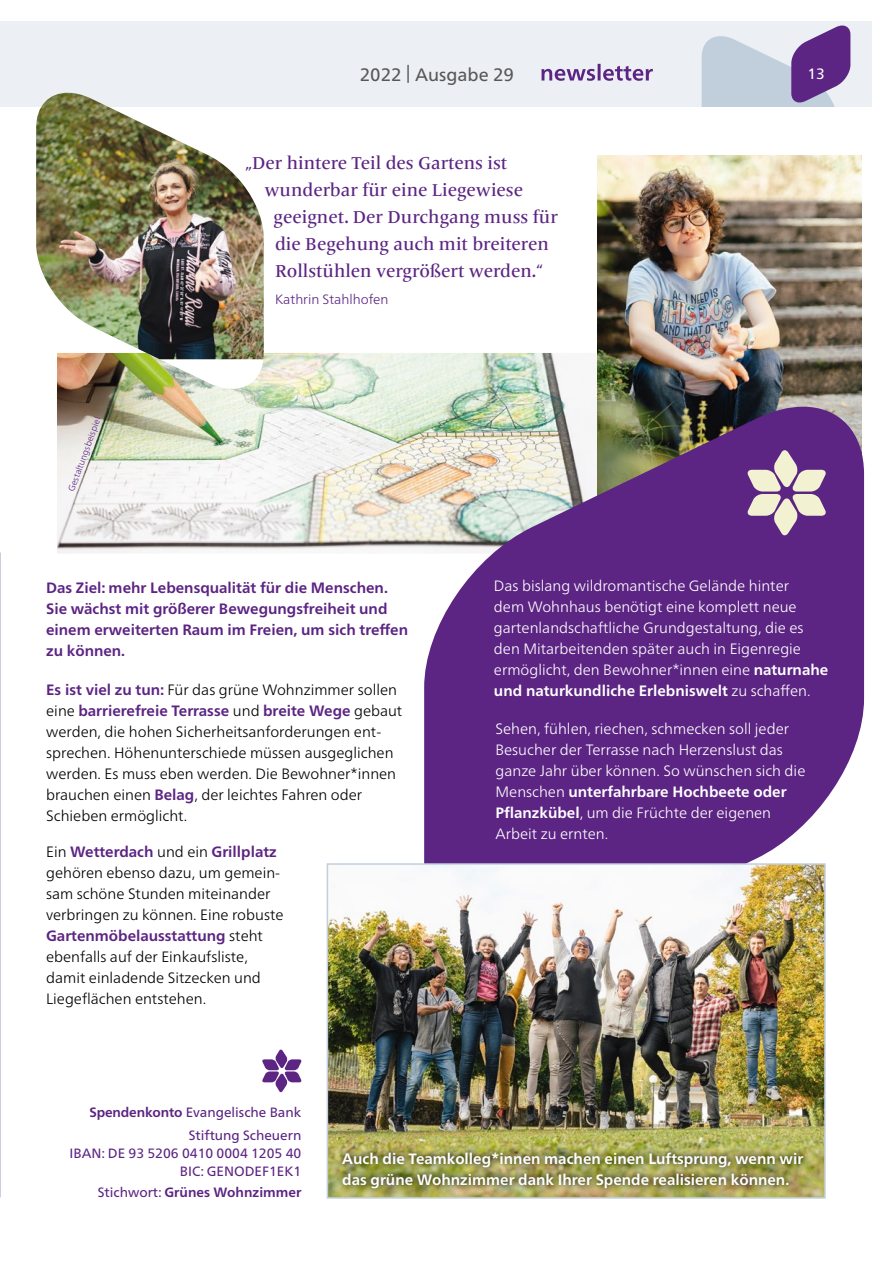
<style>
.page{position:relative;width:893px;height:1263px;background:#fff}
.page>*{position:absolute;margin:0;border:0;box-sizing:border-box;transform-origin:0 0}
.t1{font:500 18px "Frutiger Serif LT Pro";color:#5c2483}
.t2{font:18px "Frutiger Neue LT Pro";color:#575756}
.t3{font:300 15px/21px "Frutiger Neue LT Pro";color:#000}
.t4{font:300 15px/21px "Frutiger Neue LT Pro";color:#fff}
.t5{font:700 15px/21px "Frutiger Neue LT Pro";color:#5c2483}
.t6{font:700 15px/21px "Frutiger Neue LT Pro";color:#fff}
.t7{font:15px "Frutiger Neue LT Pro";color:#fff}
.t8{font:13.5px/22.2px "Frutiger Neue LT Pro";color:#5c2483;text-align:right}
.t9{font:700 13.5px "Frutiger Neue LT Pro";color:#5c2483}
.t10{font:300 13.5px "Frutiger Neue LT Pro";color:#5c2483}
.t11{font:300 9px "Frutiger Neue LT Pro";color:#5c2483}
.s1{font-weight:700;color:#5c2483}
.s2{font-weight:700}
.s3{font-weight:400}
</style>
<div class="page">
<div style="left:0;top:21px;width:872px;height:85px;background:#ecf0f5"></div>
<svg style="left:702px;top:26px;width:148px;height:80px"></svg>
<svg style="left:541px;top:64px;width:112px;height:17px"></svg>
<img style="left:57px;top:353px;width:517px;height:200px">
<img style="left:597px;top:155px;width:265px;height:252px">
<svg style="left:424px;top:407px;width:440px;height:456px;background:#72468e"></svg>
<svg style="left:747px;top:449px;width:80px;height:87px;background:#a385a9"></svg>
<img style="left:330px;top:866px;width:493px;height:330px">
<div style="left:327px;top:863px;width:499px;height:336px;border:2px solid #c1cfdd"></div>
<img style="left:57px;top:359px;width:207px;height:30px">
<img style="left:36px;top:93px;width:228px;height:266px">
<svg style="left:262px;top:1049px;width:40px;height:43px"></svg>
<img style="left:336px;top:1145px;width:474px;height:50px">
<p class="t2" style="left:360px;top:63px;width:156px">2022 | Ausgabe 29</p>
<p class="t7" style="left:807px;top:65px;width:19px">13</p>
<p class="t11" style="left:66px;top:489px;width:80px;rotate:-70deg">Gestaltungsbeispiel</p>
<p class="t1" style="left:245px;top:152px;width:264px">„Der hintere Teil des Gartens ist</p>
<p class="t1" style="left:265px;top:179px;width:260px">wunderbar für eine Liegewiese</p>
<p class="t1" style="left:274px;top:206px;width:286px">geeignet. Der Durchgang muss für</p>
<p class="t1" style="left:275px;top:233px;width:275px">die Begehung auch mit breiteren</p>
<p class="t1" style="left:275px;top:260px;width:270px">Rollstühlen vergrößert werden.“</p>
<p class="t10" style="left:275px;top:291px;width:115px">Kathrin Stahlhofen</p>
<p class="t5" style="left:46px;top:577px;width:363px">Das Ziel: mehr Lebensqualität für die Menschen.<br>Sie wächst mit größerer Bewegungsfreiheit und einem erweiterten Raum im Freien, um sich treffen zu können.</p>
<p class="t3" style="left:46px;top:679px;width:358px"><span class="s1">Es ist viel zu tun:</span> Für das grüne Wohnzimmer sollen eine <span class="s1">barrierefreie Terrasse</span> und <span class="s1">breite Wege</span> gebaut werden, die hohen Sicherheitsanforderungen ent&shy;sprechen. Höhenunterschiede müssen ausgeglichen werden. Es muss eben werden. Die Bewohner*innen brauchen einen <span class="s1">Belag</span>, der leichtes Fahren oder Schieben ermöglicht.</p>
<p class="t3" style="left:46px;top:841px;width:239px">Ein <span class="s1">Wetterdach</span> und ein <span class="s1">Grillplatz </span>gehören ebenso dazu, um gemein&shy;sam schöne Stunden miteinander verbringen zu können. Eine robuste<br><span class="s1">Gartenmöbelausstattung</span> steht ebenfalls auf der Einkaufsliste, damit einladende Sitzecken und<br>Liegeflächen entstehen.</p>
<p class="t4" style="left:494px;top:575px;width:336px">Das bislang wildromantische Gelände hinter<br>dem Wohnhaus benötigt eine komplett neue gartenlandschaftliche Grundgestaltung, die es den Mitarbeitenden später auch in Eigenregie ermöglicht, den Bewohner*innen eine <span class="s2">naturnahe und naturkundliche Erlebniswelt</span> zu schaffen.</p>
<p class="t4" style="left:495px;top:719px;width:311px">Sehen, fühlen, riechen, schmecken soll jeder Besucher der Terrasse nach Herzenslust das ganze Jahr über können. So wünschen sich die Menschen <span class="s2">unterfahrbare Hochbeete oder Pflanzkübel</span>, um die Früchte der eigenen Arbeit zu ernten.</p>
<p class="t8" style="left:89px;top:1101px;width:213px"><span class="s2">Spendenkonto</span> Evangelische Bank<br>Stiftung Scheuern</p>
<p class="t8" style="left:69px;top:1143px;width:233px;line-height:18px">IBAN: DE 93 5206 0410 0004 1205 40<br>BIC: GENODEF1EK1</p>
<p class="t9" style="left:98px;top:1184px;width:205px"><span class="s3">Stichwort:</span> Grünes Wohnzimmer</p>
<p class="t6" style="left:342px;top:1148px;width:462px">Auch die Teamkolleg*innen machen einen Luftsprung, wenn wir das grüne Wohnzimmer dank Ihrer Spende realisieren können.</p>
</div>
